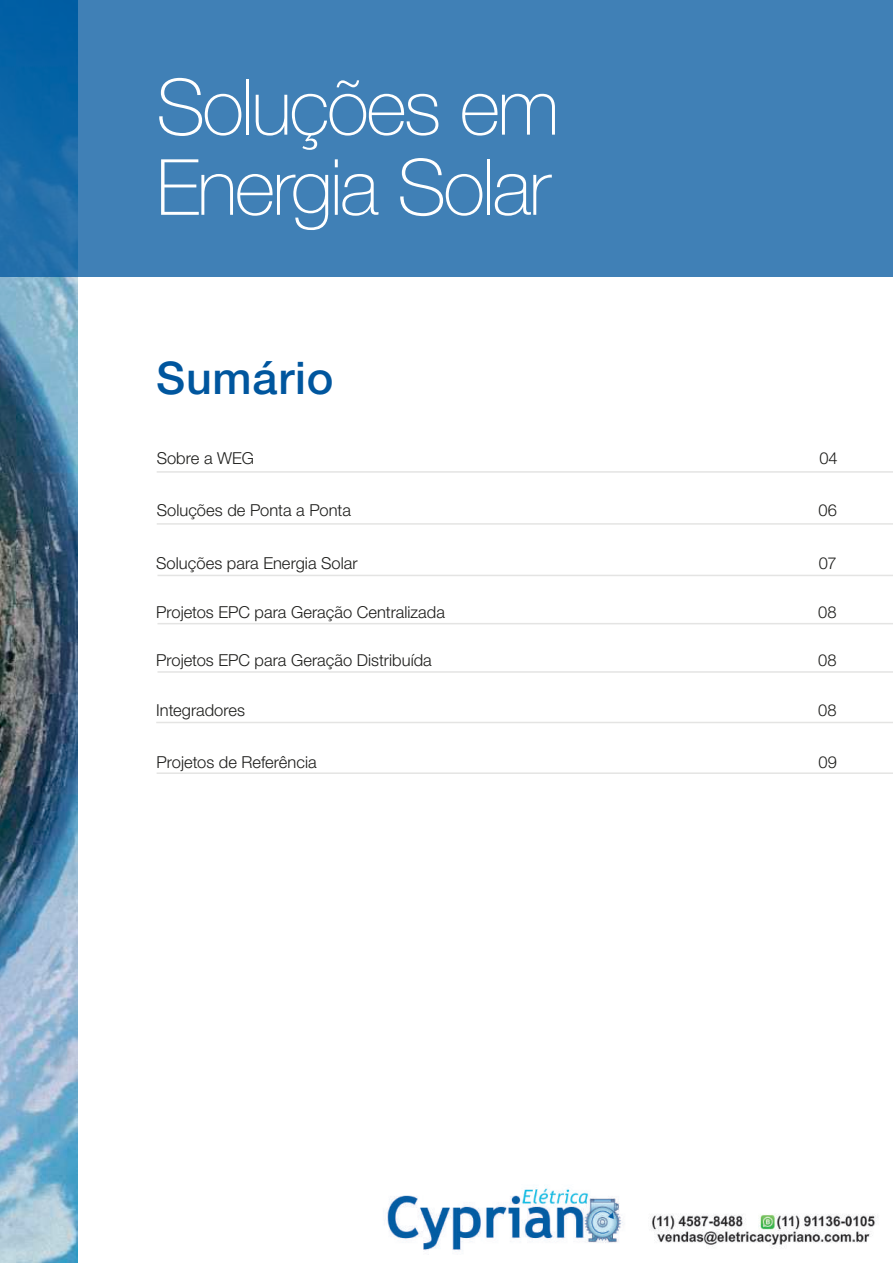
<style>
.page{position:relative;width:893px;height:1263px;background:#fff}
.page>*{position:absolute;margin:0;border:0;box-sizing:border-box;transform-origin:0 0}
.t1{font:100 77.7px/80.1px "Helvetica Neue LT Pro";letter-spacing:-.035em;color:#fff}
.t2{font:500 45px "Helvetica Neue LT Pro";letter-spacing:.015em;color:#00569e}
.t3{font:300 16.5px "Helvetica Neue LT Pro";color:#1d1d1b}
</style>
<div class="page">
<img style="left:0;top:276px;width:77px;height:987px">
<svg style="left:0;top:0;width:893px;height:276px;fill:#4080b6"></svg>
<hr style="left:156px;top:722px;width:737px;height:1px;background:#e4e4e3">
<hr style="left:157px;top:575px;width:736px;height:1px;background:#e4e4e3">
<hr style="left:157px;top:623px;width:736px;height:1px;background:#e4e4e3">
<hr style="left:157px;top:671px;width:736px;height:2px;background:#e4e4e3">
<hr style="left:157px;top:772px;width:736px;height:2px;background:#e4e4e3">
<hr style="left:157px;top:471px;width:736px;height:2px;background:#e4e4e3">
<hr style="left:157px;top:523px;width:736px;height:2px;background:#e4e4e3">
<img style="left:387px;top:1187px;width:491px;height:65px">
<h1 class="t1" style="left:156px;top:66px;width:405px">Soluções em<br>Energia Solar</h1>
<h2 class="t2" style="left:156px;top:350px;width:179px">Sumário</h2>
<p class="t3" style="left:157px;top:448px;width:99px">Sobre a WEG</p>
<p class="t3" style="left:819px;top:448px;width:20px">04</p>
<p class="t3" style="left:157px;top:500px;width:196px">Soluções de Ponta a Ponta</p>
<p class="t3" style="left:818px;top:500px;width:20px">06</p>
<p class="t3" style="left:156px;top:553px;width:203px">Soluções para Energia Solar</p>
<p class="t3" style="left:819px;top:553px;width:19px">07</p>
<p class="t3" style="left:156px;top:602px;width:290px">Projetos EPC para Geração Centralizada</p>
<p class="t3" style="left:818px;top:602px;width:20px">08</p>
<p class="t3" style="left:156px;top:650px;width:277px">Projetos EPC para Geração Distribuída</p>
<p class="t3" style="left:818px;top:650px;width:20px">08</p>
<p class="t3" style="left:156px;top:700px;width:90px">Integradores</p>
<p class="t3" style="left:818px;top:700px;width:20px">08</p>
<p class="t3" style="left:157px;top:752px;width:162px">Projetos de Referência</p>
<p class="t3" style="left:818px;top:752px;width:20px">09</p>
</div>
